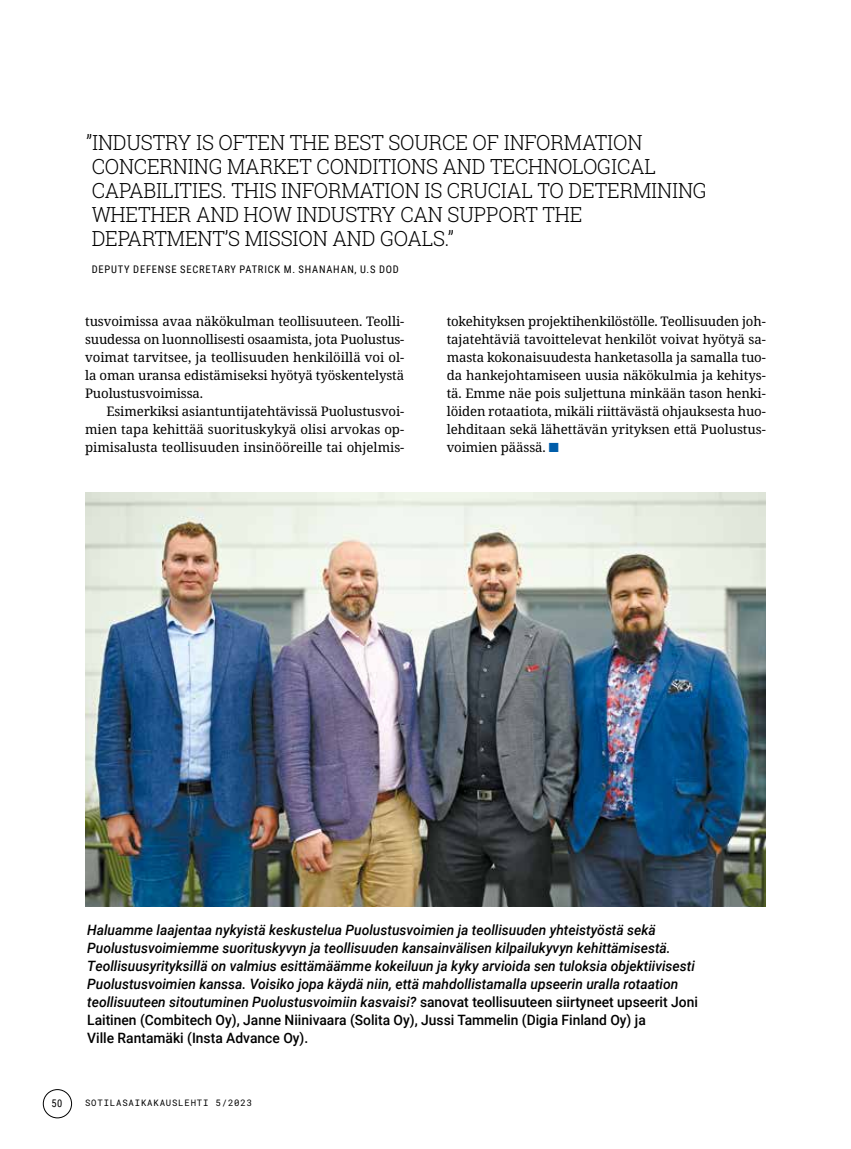
<style>
.page{position:relative;width:851px;height:1149px;background:#fff}
.page>*{position:absolute;margin:0;border:0;box-sizing:border-box;transform-origin:0 0}
.t1{font:300 21px/24px "Roboto Slab";letter-spacing:-.01em;color:#000;scale:.96 1}
.t2{font:italic 500 14.25px/18px "Roboto";color:#000}
.t3{font:13.2px/18px "Noto Serif";letter-spacing:-.005em;color:#000;text-align:justify}
.t4{font:10.5px "Roboto Condensed";letter-spacing:.075em;color:#000}
.t5{font:9px "Roboto Mono";letter-spacing:.09em;color:#000}
.s1{color:#005da9}
.s2{font-style:normal}
</style>
<div class="page">
<img style="left:85px;top:492px;width:680px;height:414px">
<div style="left:43px;top:1088px;width:29px;height:29px;border:1px solid #000;border-radius:50%"></div>
<h1 class="t1" style="left:86px;top:129px;width:648px">”INDUSTRY IS OFTEN THE BEST SOURCE OF INFORMATION CONCERNING MARKET CONDITIONS AND TECHNOLOGICAL CAPABILITIES. THIS INFORMATION IS CRUCIAL TO DETERMINING WHETHER AND HOW INDUSTRY CAN SUPPORT THE DEPARTMENT’S MISSION AND GOALS.”</h1>
<p class="t4" style="left:92px;top:262px;width:309px">DEPUTY DEFENSE SECRETARY PATRICK M. SHANAHAN, U.S DOD</p>
<p class="t3" style="left:85px;top:312px;width:320px">tusvoimissa avaa näkökulman teollisuuteen. Teolli&shy;suudessa on luonnollisesti osaamista, jota Puolustus&shy;voimat tarvitsee, ja teollisuuden henkilöillä voi ol&shy;la oman uransa edistämiseksi hyötyä työskentelystä Puolustusvoimissa.</p>
<p class="t3" style="left:85px;top:402px;width:320px;text-indent:21px">Esimerkiksi asiantuntijatehtävissä Puolustusvoi&shy;mien tapa kehittää suorituskykyä olisi arvokas op&shy;pimisalusta teollisuuden insinööreille tai ohjelmis-</p>
<p class="t3" style="left:446px;top:312px;width:320px">tokehityksen projektihenkilöstölle. Teollisuuden joh&shy;tajatehtäviä tavoittelevat henkilöt voivat hyötyä sa&shy;masta kokonaisuudesta hanketasolla ja samalla tuo&shy;da hankejohtamiseen uusia näkökulmia ja kehitys&shy;tä. Emme näe pois suljettuna minkään tason henki&shy;löiden rotaatiota, mikäli riittävästä ohjauksesta huo&shy;lehditaan sekä lähettävän yrityksen että Puolustus&shy;voimien päässä. <span class="s1">■</span></p>
<p class="t2" style="left:87px;top:919px;width:612px">Haluamme laajentaa nykyistä keskustelua Puolustusvoimien ja teollisuuden yhteistyöstä sekä Puolustusvoimiemme suorituskyvyn ja teollisuuden kansainvälisen kilpailukyvyn kehittämisestä.<br>Teollisuusyrityksillä on valmius esittämäämme kokeiluun ja kyky arvioida sen tuloksia objektiivisesti Puolustusvoimien kanssa. Voisiko jopa käydä niin, että mahdollistamalla upseerin uralla rotaation teollisuuteen sitoutuminen Puolustusvoimiin kasvaisi? <span class="s2">sanovat teollisuuteen siirtyneet upseerit Joni Laitinen (Combitech Oy), Janne Niinivaara (Solita Oy), Jussi Tammelin (Digia Finland Oy) ja<br>Ville Rantamäki (Insta Advance Oy).</span></p>
<p class="t4" style="left:52px;top:1095px;width:12px">50</p>
<p class="t5" style="left:85px;top:1096px;width:168px">SOTILASAIKAKAUSLEHTI 5/2023</p>
</div>
